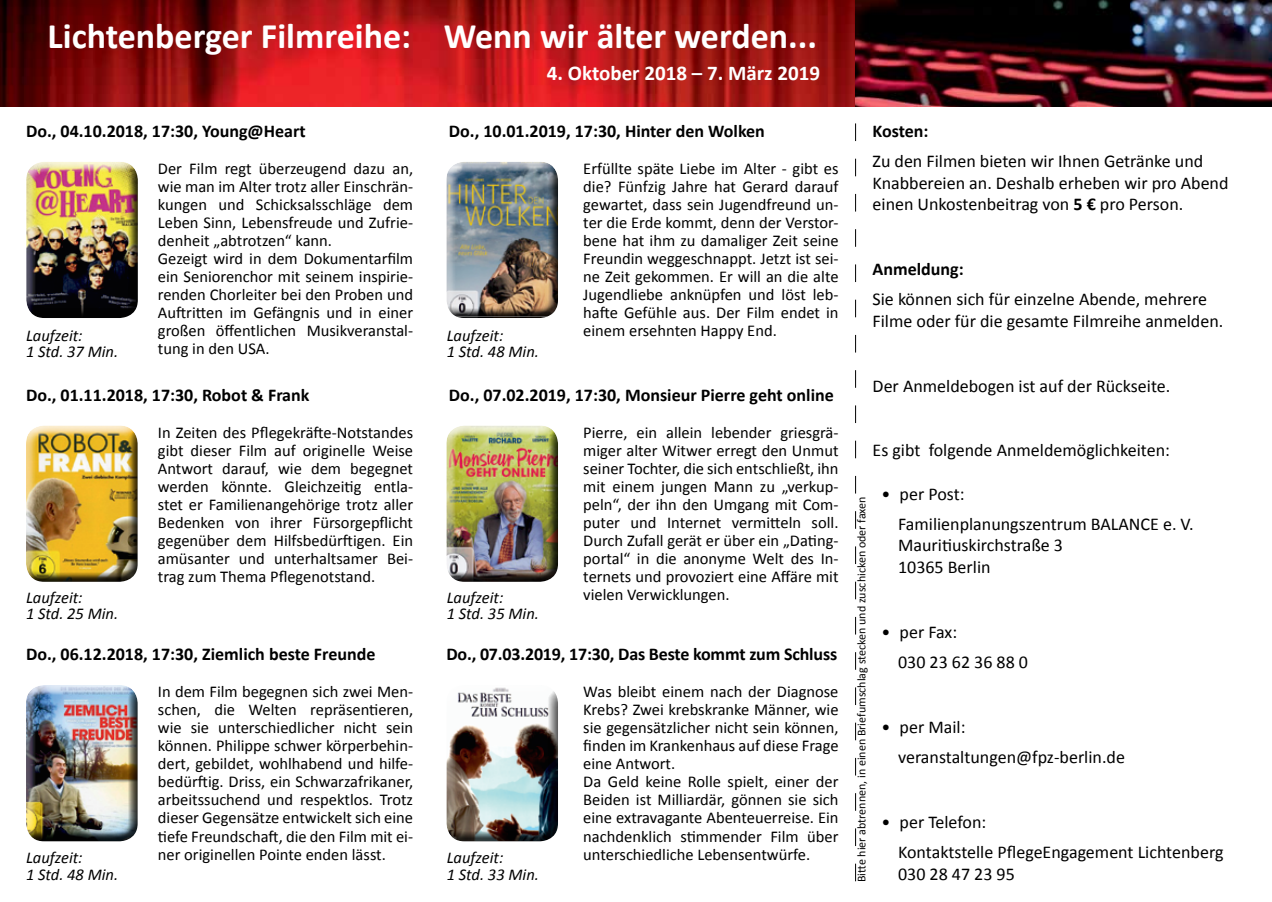
<style>
.page{position:relative;width:1272px;height:902px;background:#fff}
.page>*{position:absolute;margin:0;border:0;box-sizing:border-box;transform-origin:0 0}
.t1{font:700 36px "Calibri";color:#fff}
.t2{font:700 21px "Calibri";color:#fff}
.t3{font:18px/21.6px "Calibri";color:#000}
.t4{font:700 18px "Calibri";color:#000}
.t5{font:16.5px/18px "Calibri";color:#000;text-align:justify}
.t6{font:italic 16.5px/16.5px "Calibri";color:#000}
.t7{font:12px "Calibri";color:#000}
.s1{font-weight:700}
</style>
<div class="page">
<img style="left:0;top:0;width:1271px;height:106px">
<div style="left:26px;top:159px;width:114px;height:148px;background:#fff;opacity:.75"></div>
<div style="left:26px;top:165px;width:114px;height:153px;background:#000;opacity:.75"></div>
<div style="left:446px;top:688px;width:114px;height:153px;background:#000;opacity:.75"></div>
<div style="left:446px;top:423px;width:114px;height:148px;background:#fff;opacity:.75"></div>
<div style="left:446px;top:429px;width:114px;height:153px;background:#000;opacity:.75"></div>
<div style="left:446px;top:159px;width:114px;height:148px;background:#fff;opacity:.75"></div>
<div style="left:446px;top:165px;width:114px;height:153px;background:#000;opacity:.75"></div>
<div style="left:26px;top:423px;width:114px;height:148px;background:#fff;opacity:.75"></div>
<div style="left:26px;top:429px;width:114px;height:153px;background:#000;opacity:.75"></div>
<div style="left:26px;top:682px;width:114px;height:148px;background:#fff;opacity:.75"></div>
<div style="left:26px;top:688px;width:114px;height:153px;background:#000;opacity:.75"></div>
<svg style="left:855px;top:123px;width:1px;height:758px"></svg>
<h1 class="t1" style="left:48px;top:13px;width:771px">Lichtenberger Filmreihe: Wenn wir älter werden...</h1>
<p class="t2" style="left:547px;top:59px;width:274px">4. Oktober 2018 – 7. März 2019</p>
<p class="t4" style="left:26px;top:119px;width:281px">Do., 04.10.2018, 17:30, Young@Heart</p>
<p class="t4" style="left:449px;top:119px;width:317px">Do., 10.01.2019, 17:30, Hinter den Wolken</p>
<p class="t6" style="left:26px;top:326px;width:94px">Laufzeit:<br>1 Std. 37 Min.</p>
<p class="t5" style="left:158px;top:160px;width:257px;text-align:left">Der Film regt überzeugend dazu an, wie man im Alter trotz aller Einschrän&shy;kungen und Schicksalsschläge dem Leben Sinn, Lebensfreude und Zufrie&shy;denheit „abtrotzen“ kann.<br>Gezeigt wird in dem Dokumentarfilm ein Seniorenchor mit seinem inspirie&shy;renden Chorleiter bei den Proben und Auftritten im Gefängnis und in einer großen öffentlichen Musikveranstal&shy;tung in den USA.</p>
<p class="t6" style="left:446px;top:326px;width:94px">Laufzeit:<br>1 Std. 48 Min.</p>
<p class="t5" style="left:583px;top:160px;width:257px">Erfüllte späte Liebe im Alter - gibt es die? Fünfzig Jahre hat Gerard darauf gewartet, dass sein Jugendfreund un&shy;ter die Erde kommt, denn der Verstor&shy;bene hat ihm zu damaliger Zeit seine Freundin weggeschnappt. Jetzt ist sei&shy;ne Zeit gekommen. Er will an die alte Jugendliebe anknüpfen und löst leb&shy;hafte Gefühle aus. Der Film endet in einem ersehnten Happy End.</p>
<p class="t4" style="left:26px;top:383px;width:285px">Do., 01.11.2018, 17:30, Robot &amp; Frank</p>
<p class="t4" style="left:449px;top:383px;width:386px">Do., 07.02.2019, 17:30, Monsieur Pierre geht online</p>
<p class="t6" style="left:26px;top:588px;width:94px">Laufzeit:<br>1 Std. 25 Min.</p>
<p class="t5" style="left:158px;top:423px;width:257px">In Zeiten des Pflegekräfte-Notstandes gibt dieser Film auf originelle Weise Antwort darauf, wie dem begegnet werden könnte. Gleichzeitig entla&shy;stet er Familienangehörige trotz aller Bedenken von ihrer Fürsorgepflicht gegenüber dem Hilfsbedürftigen. Ein amüsanter und unterhaltsamer Bei&shy;trag zum Thema Pflegenotstand.</p>
<p class="t6" style="left:446px;top:588px;width:94px">Laufzeit:<br>1 Std. 35 Min.</p>
<p class="t5" style="left:583px;top:423px;width:257px">Pierre, ein allein lebender griesgrä&shy;miger alter Witwer erregt den Unmut seiner Tochter, die sich entschließt, ihn mit einem jungen Mann zu „verkup&shy;peln“, der ihn den Umgang mit Com&shy;puter und Internet vermitteln soll.<br>Durch Zufall gerät er über ein „Dating&shy;portal“ in die anonyme Welt des In&shy;ternets und provoziert eine Affäre mit vielen Verwicklungen.</p>
<p class="t4" style="left:26px;top:642px;width:351px">Do., 06.12.2018, 17:30, Ziemlich beste Freunde</p>
<p class="t4" style="left:446px;top:642px;width:392px">Do., 07.03.2019, 17:30, Das Beste kommt zum Schluss</p>
<p class="t6" style="left:26px;top:848px;width:94px">Laufzeit:<br>1 Std. 48 Min.</p>
<p class="t5" style="left:158px;top:683px;width:257px">In dem Film begegnen sich zwei Men&shy;schen, die Welten repräsentieren, wie sie unterschiedlicher nicht sein können. Philippe schwer körperbehin&shy;dert, gebildet, wohlhabend und hilfe&shy;bedürftig. Driss, ein Schwarzafrikaner, arbeitssuchend und respektlos. Trotz dieser Gegensätze entwickelt sich eine tiefe Freundschaft, die den Film mit ei&shy;ner originellen Pointe enden lässt.</p>
<p class="t6" style="left:446px;top:848px;width:94px">Laufzeit:<br>1 Std. 33 Min.</p>
<p class="t5" style="left:583px;top:683px;width:257px;text-align:left">Was bleibt einem nach der Diagnose Krebs? Zwei krebskranke Männer, wie sie gegensätzlicher nicht sein können, finden im Krankenhaus auf diese Frage eine Antwort.<br>Da Geld keine Rolle spielt, einer der Beiden ist Milliardär, gönnen sie sich eine extravagante Abenteuerreise. Ein nachdenklich stimmender Film über unterschiedliche Lebensentwürfe.</p>
<p class="t4" style="left:872px;top:119px;width:57px">Kosten:</p>
<p class="t3" style="left:872px;top:150px;width:357px">Zu den Filmen bieten wir Ihnen Getränke und<br>Knabbereien an. Deshalb erheben wir pro Abend einen Unkostenbeitrag von <span class="s1">5 €</span> pro Person.</p>
<p class="t4" style="left:872px;top:257px;width:93px">Anmeldung:</p>
<p class="t3" style="left:872px;top:288px;width:352px">Sie können sich für einzelne Abende, mehrere<br>Filme oder für die gesamte Filmreihe anmelden.</p>
<p class="t3" style="left:872px;top:375px;width:299px">Der Anmeldebogen ist auf der Rückseite.</p>
<p class="t3" style="left:872px;top:439px;width:299px">Es gibt folgende Anmeldemöglichkeiten:</p>
<p class="t3" style="left:898px;top:478px;width:297px;line-height:30.2px;text-indent:-17px">• per Post:<br>Familienplanungszentrum BALANCE e. V.</p>
<p class="t3" style="left:898px;top:534px;width:166px">Mauritiuskirchstraße 3<br>10365 Berlin</p>
<p class="t7" style="left:854px;top:882px;width:387px;rotate:-90deg">Bitte hier abtrennen, in einen Briefumschlag stecken und zuschicken oder faxen</p>
<p class="t3" style="left:898px;top:617px;width:131px;line-height:30.2px;text-indent:-17px">• per Fax:<br>030 23 62 36 88 0</p>
<p class="t3" style="left:898px;top:711px;width:228px;line-height:30.2px;text-indent:-17px">• per Mail: veranstaltungen@fpz-berlin.de</p>
<p class="t3" style="left:898px;top:806px;width:327px;line-height:30.2px;text-indent:-17px">• per Telefon:<br>Kontaktstelle PflegeEngagement Lichtenberg</p>
<p class="t3" style="left:898px;top:862px;width:118px">030 28 47 23 95</p>
</div>
